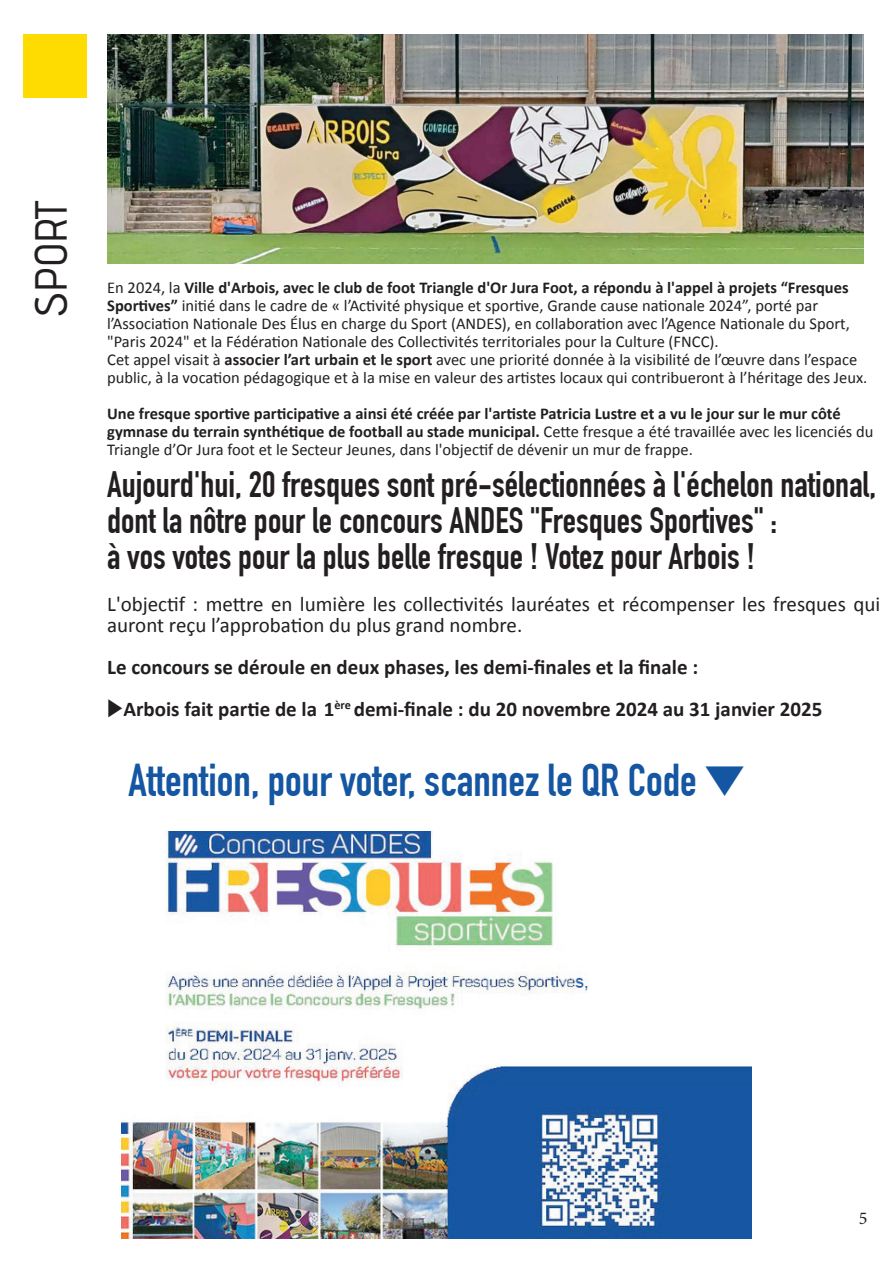
<style>
.page{position:relative;width:893px;height:1263px;background:#fff}
.page>*{position:absolute;margin:0;border:0;box-sizing:border-box;transform-origin:0 0}
.t1{font:700 45px "DIN Condensed";color:#1556a2}
.t2{font:500 45px "Advent Pro";color:#231f20}
.t3{font:700 36px/36px "DIN Condensed";color:#231f20}
.t4{font:700 21px/42px "Calibri";color:#231f20}
.t5{font:21px/21px "Calibri";color:#231f20}
.t6{font:18px "Minion Pro";color:#231f20}
.t7{font:16.5px/18px "Calibri";color:#231f20}
.t8{font:700 16.5px/18px "Calibri";color:#231f20}
.s1{font-weight:700}
.s2{font-weight:400}
.s3{font-family:"Apple Gothic";font-weight:400}
</style>
<div class="page">
<div style="left:23px;top:34px;width:64px;height:63px;background:#ffdc01"></div>
<img style="left:107px;top:34px;width:756px;height:230px">
<img style="left:121px;top:831px;width:631px;height:407px">
<h1 class="t2" style="left:23px;top:317px;width:118px;rotate:-90deg">SPORT</h1>
<p class="t7" style="left:107px;top:279px;width:762px">En 2024, la <span class="s1">Ville d'Arbois, avec le club de foot Triangle d'Or Jura Foot, a répondu à l'appel à projets “Fresques Sportives”</span> initié dans le cadre de « l’Activité physique et sportive, Grande cause nationale 2024”, porté par l’Association Nationale Des Élus en charge du Sport (ANDES), en collaboration avec l’Agence Nationale du Sport, "Paris 2024" et la Fédération Nationale des Collectivités territoriales pour la Culture (FNCC).<br>Cet appel visait à <span class="s1">associer l’art urbain et le sport</span> avec une priorité donnée à la visibilité de l’œuvre dans l’espace public, à la vocation pédagogique et à la mise en valeur des artistes locaux qui contribueront à l’héritage des Jeux.</p>
<p class="t8" style="left:107px;top:405px;width:768px">Une fresque sportive participative a ainsi été créée par l'artiste Patricia Lustre et a vu le jour sur le mur côté gymnase du terrain synthétique de football au stade municipal. <span class="s2">Cette fresque a été travaillée avec les licenciés du<br>Triangle d’Or Jura foot et le Secteur Jeunes, dans l'objectif de dévenir un mur de frappe.</span></p>
<h2 class="t3" style="left:107px;top:467px;width:770px">Aujourd'hui, 20 fresques sont pré-sélectionnées à l'échelon national, dont la nôtre pour le concours ANDES "Fresques Sportives" :<br>à vos votes pour la plus belle fresque ! Votez pour Arbois !</h2>
<p class="t5" style="left:107px;top:594px;width:774px">L'objectif : mettre en lumière les collectivités lauréates et récompenser les fresques qui auront reçu l’approbation du plus grand nombre.</p>
<p class="t4" style="left:107px;top:646px;width:717px">Le concours se déroule en deux phases, les demi-finales et la finale :<br><span class="s3">▶</span>Arbois fait partie de la 1<sup>ère</sup> demi-finale : du 20 novembre 2024 au 31 janvier 2025</p>
<h1 class="t1" style="left:128px;top:753px;width:617px">Attention, pour voter, scannez le QR Code <span class="s3">▼</span></h1>
<p class="t6" style="left:859px;top:1206px;width:10px">5</p>
</div>
